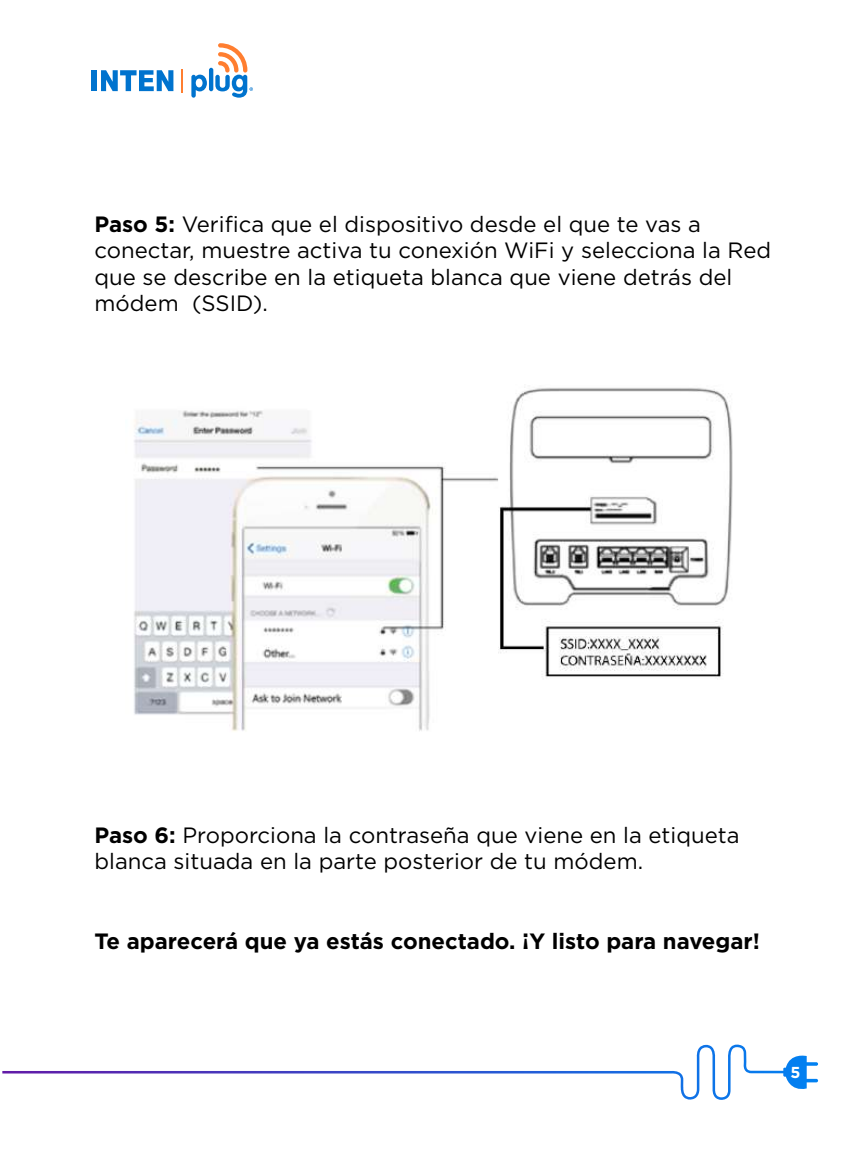
<style>
.page{position:relative;width:862px;height:1149px;background:#fff}
.page>*{position:absolute;margin:0;border:0;box-sizing:border-box;transform-origin:0 0}
.t1{font:22.05px/26.6px "Gotham";color:#000}
.t2{font:700 22.05px "Gotham";color:#000}
.t3{font:700 15.97px "Gotham";color:#fff}
.s1{font-weight:700}
</style>
<div class="page">
<svg style="left:2px;top:1044px;width:815px;height:55px"></svg>
<svg style="left:191px;top:75px;width:16px;height:23px"></svg>
<hr style="left:209px;top:68px;width:4px;height:23px;background:#0073ce;border-radius:2px">
<svg style="left:215px;top:43px;width:38px;height:55px"></svg>
<div style="left:92px;top:70px;width:5px;height:21px;background:#0073ce"></div>
<svg style="left:101px;top:70px;width:72px;height:21px"></svg>
<hr style="left:181px;top:69px;width:2px;height:23px;background:#ff7e30">
<img style="left:134px;top:388px;width:599px;height:343px">
<p class="t1" style="left:94px;top:210px;width:677px"><span class="s1">Paso 5:</span> Verifica que el dispositivo desde el que te vas a conectar, muestre activa tu conexión WiFi y selecciona la Red que se describe en la etiqueta blanca que viene detrás del módem (SSID).</p>
<p class="t1" style="left:94px;top:821px;width:646px"><span class="s1">Paso 6:</span> Proporciona la contraseña que viene en la etiqueta blanca situada en la parte posterior de tu módem.</p>
<p class="t2" style="left:94px;top:926px;width:666px">Te aparecerá que ya estás conectado. ¡Y listo para navegar!</p>
<p class="t3" style="left:790px;top:1061px;width:11px">5</p>
</div>
